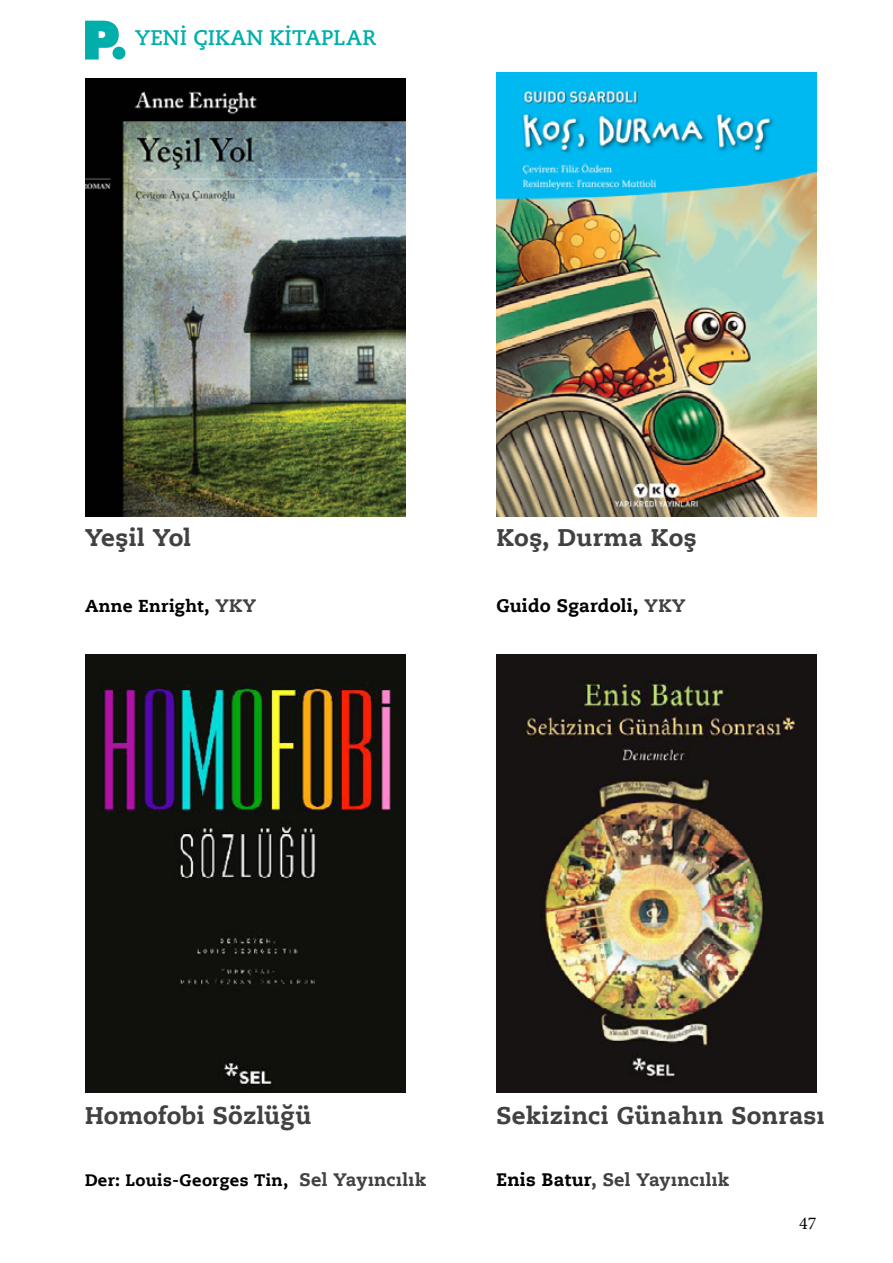
<style>
.page{position:relative;width:893px;height:1263px;background:#fff}
.page>*{position:absolute;margin:0;border:0;box-sizing:border-box;transform-origin:0 0}
.t1{font:700 24px "Caecilia LT Std Roman";letter-spacing:.01em;color:#414042}
.t2{font:300 21px "Caecilia LT Std";letter-spacing:.005em;color:#00afaa}
.t3{font:700 18px "Caecilia LT Std Roman";letter-spacing:.015em;color:#414042}
.t4{font:700 18px "Caecilia LT Std Roman";letter-spacing:.01em;color:#000}
.t5{font:18px "Minion Pro";color:#000}
.t6{font:700 17.25px "Caecilia LT Std Roman";letter-spacing:.015em;color:#000}
.t7{font:700 16.5px "Caecilia LT Std Roman";letter-spacing:.025em;color:#000}
.s1{font-size:18px;color:#414042}
.s2{color:#414042}
.s3{color:#000}
</style>
<div class="page">
<img style="left:496px;top:72px;width:320px;height:444px">
<img style="left:85px;top:78px;width:320px;height:438px">
<img style="left:496px;top:655px;width:320px;height:438px">
<img style="left:85px;top:655px;width:320px;height:438px">
<svg style="left:85px;top:21px;width:34px;height:39px"></svg>
<div style="left:113px;top:47px;width:12px;height:13px;background:#00afaa;border-radius:50%"></div>
<p class="t2" style="left:135px;top:24px;width:242px">YENİ ÇIKAN KİTAPLAR</p>
<p class="t1" style="left:85px;top:522px;width:108px">Yeşil Yol</p>
<p class="t6" style="left:85px;top:595px;width:173px">Anne Enright, <span class="s1">YKY</span></p>
<p class="t1" style="left:496px;top:522px;width:202px">Koş, Durma Koş</p>
<p class="t4" style="left:496px;top:594px;width:191px">Guido Sgardoli, <span class="s2">YKY</span></p>
<p class="t1" style="left:85px;top:1100px;width:228px">Homofobi Sözlüğü</p>
<p class="t7" style="left:85px;top:1170px;width:342px">Der: Louis-Georges Tin, <span class="s1">Sel Yayıncılık</span></p>
<p class="t1" style="left:496px;top:1100px;width:330px">Sekizinci Günahın Sonrası</p>
<p class="t3" style="left:496px;top:1168px;width:234px"><span class="s3">Enis Batur</span>, Sel Yayıncılık</p>
<p class="t5" style="left:799px;top:1211px;width:19px">47</p>
</div>
